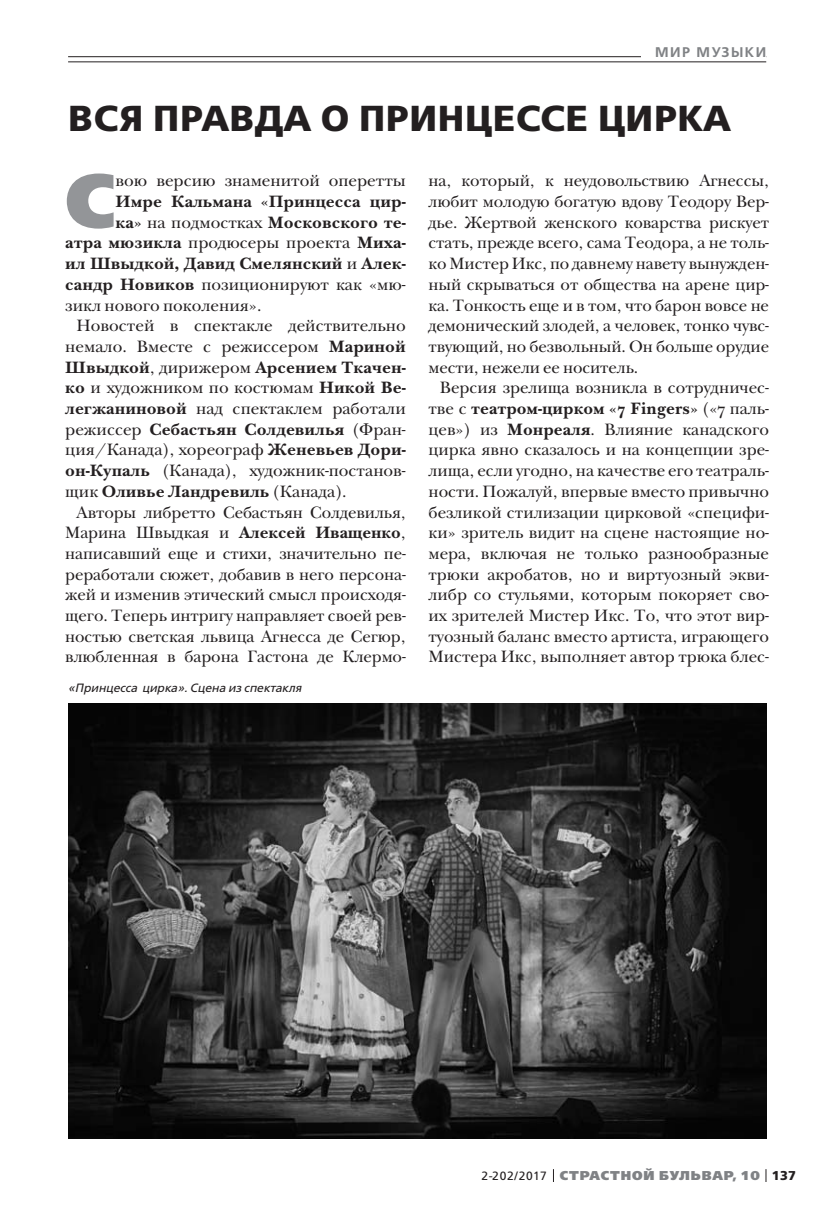
<style>
.page{position:relative;width:823px;height:1219px;background:#fff}
.page>*{position:absolute;margin:0;border:0;box-sizing:border-box;transform-origin:0 0}
.t1{font:800 76.2px "Free Set";color:#939598}
.t2{font:700 36px "Free Set";letter-spacing:.02em;color:#231f20}
.t3{font:17px/20.6px "New Baskerville ITC";letter-spacing:-.005em;color:#231f20;text-align:justify}
.t4{font:700 17px "New Baskerville ITC";color:#231f20}
.t5{font:600 14px "Free Set";letter-spacing:.11em;color:#808285}
.t6{font:800 12.8px "Free Set";letter-spacing:.07em;color:#808285}
.t7{font:italic 12px "Free Set";color:#231f20}
.s1{font-weight:700}
.s2{font-weight:400}
.s3{font-weight:400;font-size:12px;color:#231f20}
.s4{font-weight:700;color:#231f20}
</style>
<div class="page">
<svg style="left:765px;top:1169px;width:1px;height:13px"></svg>
<hr style="left:68px;top:56px;width:697px;height:1px;background:#231f20">
<div style="left:641px;top:41px;width:124px;height:21px;background:#fff"></div>
<hr style="left:68px;top:62px;width:697px;height:1px;background:#231f20">
<img style="left:68px;top:704px;width:697px;height:435px">
<p class="t5" style="left:654px;top:45px;width:112px">МИР МУЗЫКИ</p>
<h2 class="t2" style="left:68px;top:101px;width:663px">ВСЯ ПРАВДА О ПРИНЦЕССЕ ЦИРКА</h2>
<h1 class="t1" style="left:65px;top:164px;width:51px">С</h1>
<p class="t3" style="left:115px;top:172px;width:291px">вою версию знаменитой оперетты</p>
<p class="t3" style="left:428px;top:172px;width:342px">на, который, к неудовольствию Агнессы, любит молодую богатую вдову Теодору Вер&shy;дье. Жертвой женского коварства рискует стать, прежде всего, сама Теодора, а не толь&shy;ко Мистер Икс, по давнему навету вынужден&shy;ный скрываться от общества на арене цир&shy;ка. Тонкость еще и в том, что барон вовсе не демонический злодей, а человек, тонко чувс&shy;твующий, но безвольный. Он больше орудие мести, нежели ее носитель.</p>
<p class="t3" style="left:428px;top:379px;width:342px;text-indent:11px">Версия зрелища возникла в сотрудничес&shy;тве с <span class="s1">театром-цирком «7 Fingers»</span> («7 паль&shy;цев») из <span class="s1">Монреаля</span>. Влияние канадского цирка явно сказалось и на концепции зре&shy;лища, если угодно, на качестве его театраль&shy;ности. Пожалуй, впервые вместо привычно безликой стилизации цирковой «специфи&shy;ки» зритель видит на сцене настоящие но&shy;мера, включая не только разнообразные трюки акробатов, но и виртуозный экви&shy;либр со стульями, которым покоряет сво&shy;их зрителей Мистер Икс. То, что этот вир&shy;туозный баланс вместо артиста, играющего Мистера Икс, выполняет автор трюка блес-</p>
<p class="t4" style="left:115px;top:195px;width:291px">Имре Кальмана «Принцесса цир-</p>
<p class="t4" style="left:115px;top:216px;width:291px">ка» <span class="s2">на подмостках</span> Московского те-</p>
<p class="t4" style="left:65px;top:236px;width:342px">атра мюзикла <span class="s2">продюсеры проекта</span> Миха-</p>
<p class="t4" style="left:65px;top:257px;width:342px">ил Швыдкой, Давид Смелянский <span class="s2">и</span> Алек-</p>
<p class="t3" style="left:65px;top:276px;width:342px"><span class="s1">сандр Новиков</span> позиционируют как «мю-</p>
<p class="t3" style="left:65px;top:296px;width:198px">зикл нового поколения».</p>
<p class="t3" style="left:77px;top:317px;width:330px">Новостей в спектакле действительно</p>
<p class="t3" style="left:65px;top:338px;width:342px">немало. Вместе с режиссером <span class="s1">Мариной</span></p>
<p class="t4" style="left:65px;top:360px;width:342px">Швыдкой<span class="s2">, дирижером</span> Арсением Ткачен-</p>
<p class="t3" style="left:65px;top:379px;width:342px"><span class="s1">ко</span> и художником по костюмам <span class="s1">Никой Ве-</span></p>
<p class="t3" style="left:65px;top:400px;width:342px"><span class="s1">легжаниновой</span> над спектаклем работали</p>
<p class="t4" style="left:65px;top:423px;width:342px"><span class="s2">режиссер</span> Себастьян Солдевилья <span class="s2">(Фран-</span></p>
<p class="t3" style="left:65px;top:441px;width:342px">ция/Канада), хореограф <span class="s1">Женевьев Дори-</span></p>
<p class="t3" style="left:65px;top:462px;width:342px"><span class="s1">он-Купаль</span> (Канада), художник-постанов-</p>
<p class="t4" style="left:65px;top:485px;width:283px"><span class="s2">щик</span> Оливье Ландревиль <span class="s2">(Канада).</span></p>
<p class="t3" style="left:77px;top:503px;width:330px">Авторы либретто Себастьян Солдевилья,</p>
<p class="t3" style="left:65px;top:524px;width:342px">Марина Швыдкая и <span class="s1">Алексей Иващенко</span>,</p>
<p class="t3" style="left:65px;top:545px;width:342px">написавший еще и стихи, значительно пе-</p>
<p class="t3" style="left:65px;top:565px;width:342px">реработали сюжет, добавив в него персона-</p>
<p class="t3" style="left:65px;top:586px;width:342px">жей и изменив этический смысл происходя-</p>
<p class="t3" style="left:65px;top:607px;width:342px">щего. Теперь интригу направляет своей рев-</p>
<p class="t3" style="left:65px;top:627px;width:342px">ностью светская львица Агнесса де Сегюр,</p>
<p class="t3" style="left:65px;top:648px;width:342px">влюбленная в барона Гастона де Клермо-</p>
<p class="t7" style="left:68px;top:682px;width:235px">«Принцесса цирка». Сцена из спектакля</p>
<p class="t6" style="left:481px;top:1169px;width:316px"><span class="s3">2-202/2017</span> СТРАСТНОЙ БУЛЬВАР, 10 <span class="s4">137</span></p>
</div>
